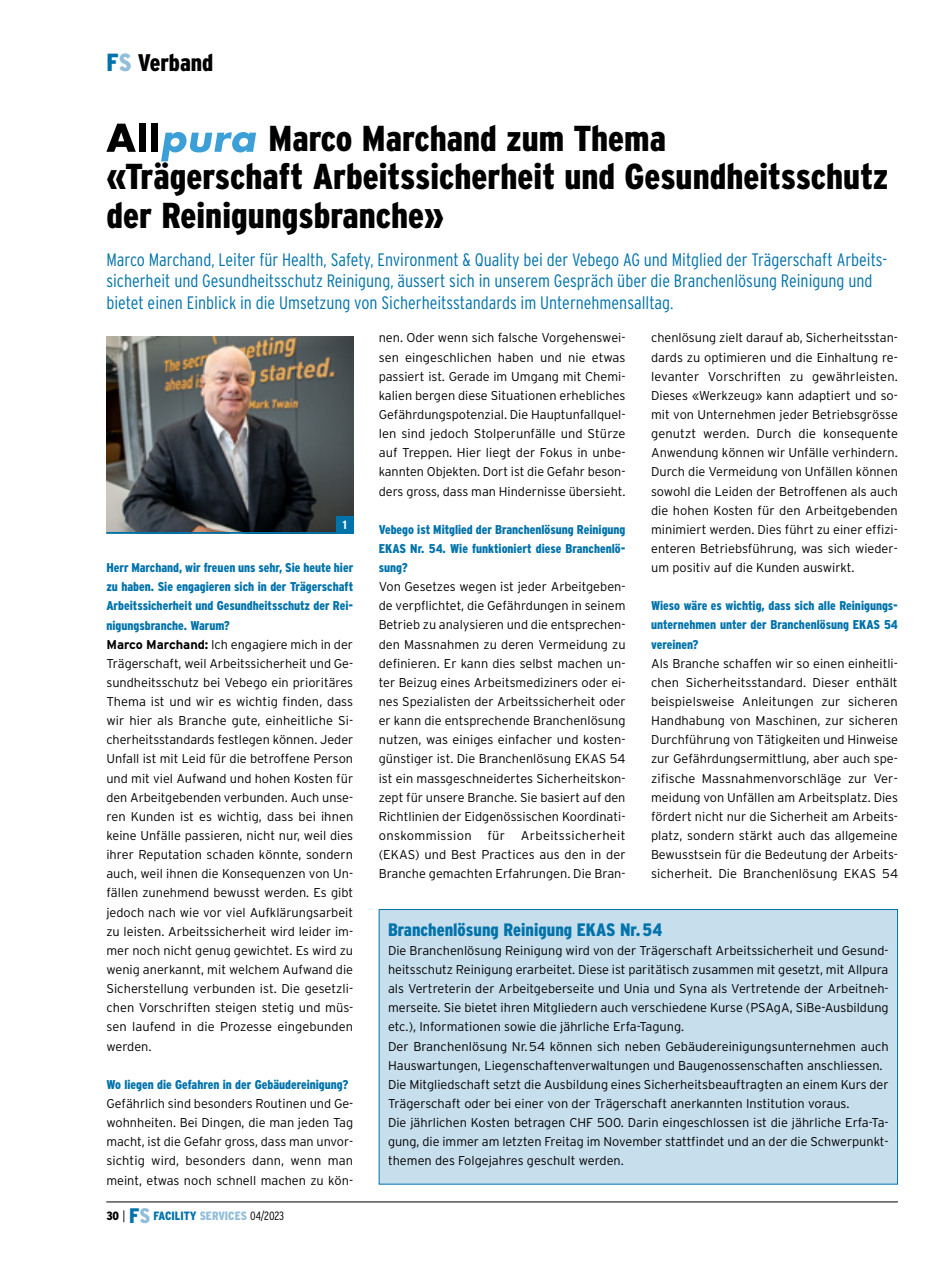
<style>
.page{position:relative;width:949px;height:1276px;background:#fff}
.page>*{position:absolute;margin:0;border:0;box-sizing:border-box;transform-origin:0 0}
.t1{font:900 36px/38.2px "Interstate Condensed";color:#000}
.t2{font:900 24px "Interstate Condensed";color:#000}
.t3{font:300 18px/21.6px "Interstate Condensed";color:#0073ab}
.t4{font:900 18px "Interstate Condensed";color:#0073ab}
.t5{font:300 12.75px/19.2px "Interstate";color:#000;text-align:justify}
.t6{font:900 12.75px/19.2px "Interstate Condensed";color:#0073ab;text-align:justify}
.t7{font:900 12px "Interstate Condensed";color:#0073ab}
.t8{font:700 12px "Interstate";color:#fff}
.s1{font-size:24.75px;color:#0073ab}
.s2{font-size:24.75px;color:#91bedb}
.s3{font-weight:700}
.s4{color:#000}
.s5{font-family:"Interstate";font-weight:300;color:#000}
.s6{font-size:21px}
.s7{font-size:21px;color:#91bedb}
.s8{color:#91bedb}
.s9{font-weight:300;color:#000}
</style>
<div class="page">
<hr style="left:106px;top:1201px;width:791px;height:1px;background:#000">
<img style="left:106px;top:336px;width:247px;height:196px">
<hr style="left:106px;top:532px;width:247px;height:2px;background:#0073ab">
<div style="left:336px;top:517px;width:17px;height:17px;background:#0073ab"></div>
<div style="left:379px;top:909px;width:518px;height:275px;background:#c7deed"></div>
<div style="left:378px;top:909px;width:519px;height:275px;border:1px solid #0073ab"></div>
<svg style="left:106px;top:124px;width:30px;height:28px"></svg>
<div style="left:139px;top:123px;width:6px;height:29px;background:#000"></div>
<div style="left:151px;top:123px;width:6px;height:29px;background:#000"></div>
<svg style="left:161px;top:132px;width:95px;height:29px"></svg>
<h2 class="t2" style="left:106px;top:49px;width:108px"><span class="s1">F</span><span class="s2">S</span> Verband</h2>
<h1 class="t1" style="left:106px;top:119px;width:783px;text-indent:162px">Marco Marchand zum Thema<br>«Trägerschaft Arbeitssicherheit und Gesundheitsschutz der Reinigungsbranche»</h1>
<p class="t3" style="left:106px;top:248px;width:780px">Marco Marchand, Leiter für Health, Safety, Environment &amp; Quality bei der Vebego AG und Mitglied der Trägerschaft Arbeits&shy;sicherheit und Gesundheitsschutz Reinigung, äussert sich in unserem Gespräch über die Branchenlösung Reinigung und bietet einen Einblick in die Umsetzung von Sicherheitsstandards im Unternehmensalltag.</p>
<p class="t8" style="left:342px;top:518px;width:6px">1</p>
<p class="t6" style="left:106px;top:558px;width:248px">Herr Marchand, wir freuen uns sehr, Sie heute hier zu haben. Sie engagieren sich in der Trägerschaft Arbeitssicherheit und Gesundheitsschutz der Rei&shy;nigungsbranche. Warum?</p>
<p class="t5" style="left:106px;top:634px;width:248px"><span class="s3">Marco Marchand:</span> Ich engagiere mich in der Trägerschaft, weil Arbeitssicherheit und Ge&shy;sundheitsschutz bei Vebego ein prioritäres Thema ist und wir es wichtig finden, dass wir hier als Branche gute, einheitliche Si&shy;cherheitsstandards festlegen können. Jeder Unfall ist mit Leid für die betroffene Person und mit viel Aufwand und hohen Kosten für den Arbeitgebenden verbunden. Auch unse&shy;ren Kunden ist es wichtig, dass bei ihnen keine Unfälle passieren, nicht nur, weil dies ihrer Reputation schaden könnte, sondern auch, weil ihnen die Konsequenzen von Un&shy;fällen zunehmend bewusst werden. Es gibt jedoch nach wie vor viel Aufklärungsarbeit zu leisten. Arbeitssicherheit wird leider im&shy;mer noch nicht genug gewichtet. Es wird zu wenig anerkannt, mit welchem Aufwand die Sicherstellung verbunden ist. Die gesetzli&shy;chen Vorschriften steigen stetig und müs&shy;sen laufend in die Prozesse eingebunden werden.</p>
<p class="t6" style="left:106px;top:1074px;width:243px">Wo liegen die Gefahren in der Gebäudereinigung?</p>
<p class="t5" style="left:106px;top:1093px;width:248px">Gefährlich sind besonders Routinen und Ge&shy;wohnheiten. Bei Dingen, die man jeden Tag macht, ist die Gefahr gross, dass man unvor&shy;sichtig wird, besonders dann, wenn man meint, etwas noch schnell machen zu kön-</p>
<p class="t7" style="left:106px;top:1208px;width:179px"><span class="s4">30</span> <span class="s5">|</span> <span class="s6">F</span><span class="s7">S</span> FACILITY <span class="s8">SERVICES</span> <span class="s9">04/2023</span></p>
<p class="t5" style="left:378px;top:328px;width:248px">nen. Oder wenn sich falsche Vorgehenswei&shy;sen eingeschlichen haben und nie etwas passiert ist. Gerade im Umgang mit Chemi&shy;kalien bergen diese Situationen erhebliches Gefährdungspotenzial. Die Hauptunfallquel&shy;len sind jedoch Stolperunfälle und Stürze auf Treppen. Hier liegt der Fokus in unbe&shy;kannten Objekten. Dort ist die Gefahr beson&shy;ders gross, dass man Hindernisse übersieht.</p>
<p class="t6" style="left:378px;top:519px;width:248px">Vebego ist Mitglied der Branchenlösung Reinigung EKAS Nr. 54. Wie funktioniert diese Branchenlö&shy;sung?</p>
<p class="t5" style="left:378px;top:577px;width:248px">Von Gesetzes wegen ist jeder Arbeitgeben&shy;de verpflichtet, die Gefährdungen in seinem Betrieb zu analysieren und die entsprechen&shy;den Massnahmen zu deren Vermeidung zu definieren. Er kann dies selbst machen un&shy;ter Beizug eines Arbeitsmediziners oder ei&shy;nes Spezialisten der Arbeitssicherheit oder er kann die entsprechende Branchenlösung nutzen, was einiges einfacher und kosten&shy;günstiger ist. Die Branchenlösung EKAS 54 ist ein massgeschneidertes Sicherheitskon&shy;zept für unsere Branche. Sie basiert auf den Richtlinien der Eidgenössischen Koordinati&shy;onskommission für Arbeitssicherheit (EKAS) und Best Practices aus den in der Branche gemachten Erfahrungen. Die Bran-</p>
<p class="t5" style="left:651px;top:328px;width:248px">chenlösung zielt darauf ab, Sicherheitsstan&shy;dards zu optimieren und die Einhaltung re&shy;levanter Vorschriften zu gewährleisten.<br>Dieses «Werkzeug» kann adaptiert und so&shy;mit von Unternehmen jeder Betriebsgrösse genutzt werden. Durch die konsequente Anwendung können wir Unfälle verhindern.<br>Durch die Vermeidung von Unfällen können sowohl die Leiden der Betroffenen als auch die hohen Kosten für den Arbeitgebenden minimiert werden. Dies führt zu einer effizi&shy;enteren Betriebsführung, was sich wieder&shy;um positiv auf die Kunden auswirkt.</p>
<p class="t6" style="left:651px;top:596px;width:248px">Wieso wäre es wichtig, dass sich alle Reinigungs&shy;unternehmen unter der Branchenlösung EKAS 54 vereinen?</p>
<p class="t5" style="left:651px;top:653px;width:248px">Als Branche schaffen wir so einen einheitli&shy;chen Sicherheitsstandard. Dieser enthält beispielsweise Anleitungen zur sicheren Handhabung von Maschinen, zur sicheren Durchführung von Tätigkeiten und Hinweise zur Gefährdungsermittlung, aber auch spe&shy;zifische Massnahmenvorschläge zur Ver&shy;meidung von Unfällen am Arbeitsplatz. Dies fördert nicht nur die Sicherheit am Arbeits&shy;platz, sondern stärkt auch das allgemeine Bewusstsein für die Bedeutung der Arbeits&shy;sicherheit. Die Branchenlösung EKAS 54</p>
<h3 class="t4" style="left:388px;top:919px;width:276px">Branchenlösung Reinigung EKAS Nr.54</h3>
<p class="t5" style="left:388px;top:940px;width:502px;text-align:left">Die Branchenlösung Reinigung wird von der Trägerschaft Arbeitssicherheit und Gesund&shy;heitsschutz Reinigung erarbeitet. Diese ist paritätisch zusammen mit gesetzt, mit Allpura als Vertreterin der Arbeitgeberseite und Unia und Syna als Vertretende der Arbeitneh&shy;merseite. Sie bietet ihren Mitgliedern auch verschiedene Kurse (PSAgA, SiBe-Ausbildung etc.), Informationen sowie die jährliche Erfa-Tagung.<br>Der Branchenlösung Nr.54 können sich neben Gebäudereinigungsunternehmen auch Hauswartungen, Liegenschaftenverwaltungen und Baugenossenschaften anschliessen.<br>Die Mitgliedschaft setzt die Ausbildung eines Sicherheitsbeauftragten an einem Kurs der Trägerschaft oder bei einer von der Trägerschaft anerkannten Institution voraus.<br>Die jährlichen Kosten betragen CHF 500. Darin eingeschlossen ist die jährliche Erfa-Ta&shy;gung, die immer am letzten Freitag im November stattfindet und an der die Schwerpunkt&shy;themen des Folgejahres geschult werden.</p>
</div>
